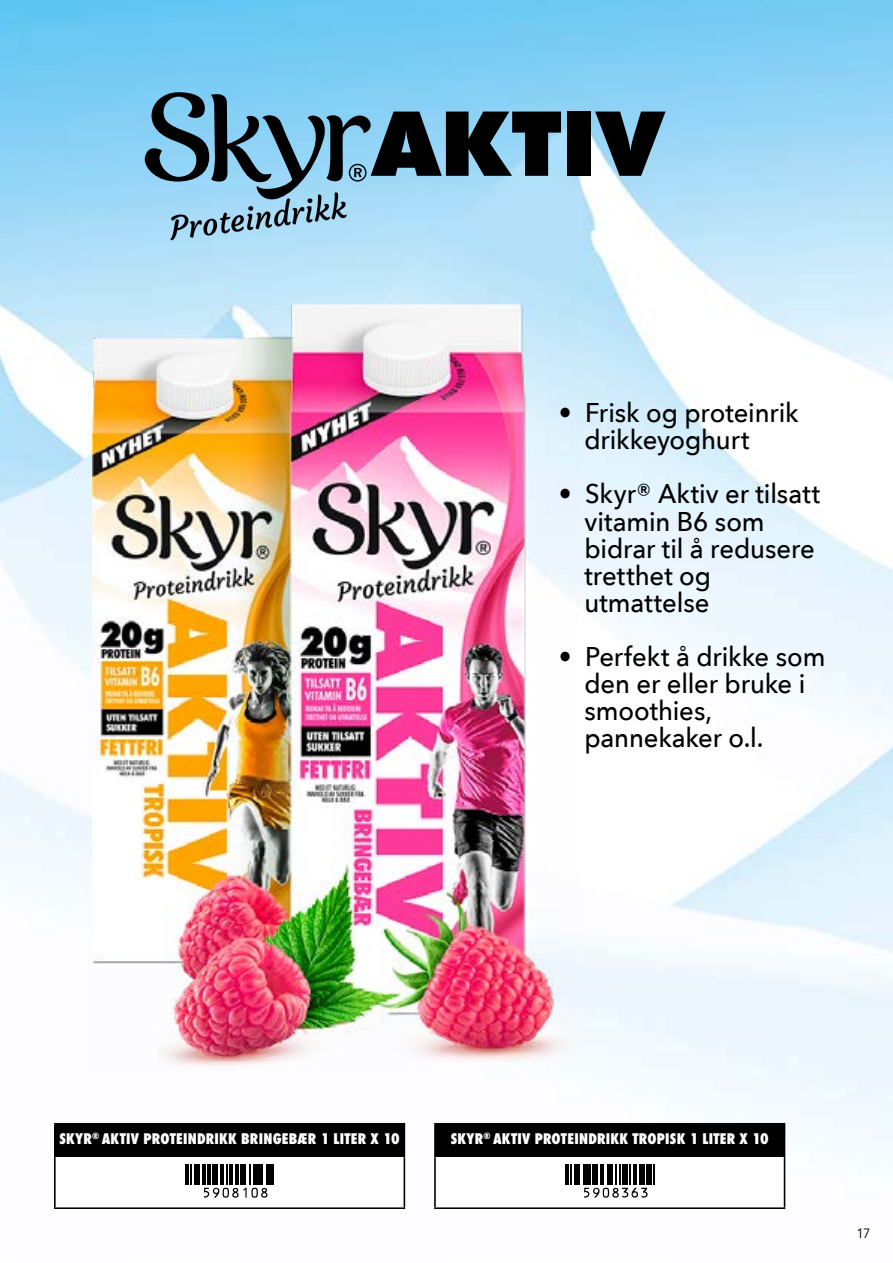
<style>
.page{position:relative;width:893px;height:1263px;background:#fff}
.page>*{position:absolute;margin:0;border:0;box-sizing:border-box;transform-origin:0 0}
.t1{font:500 27px/27px "Avenir Next";letter-spacing:-.005em;color:#000;scale:.95 1}
.t2{font:800 condensed 14.25px "Futura";letter-spacing:.015em;color:#fff}
.t3{font:13.5px "Avenir";color:#000}
</style>
<div class="page">
<img style="left:0;top:0;width:893px;height:1209px">
<img style="left:92px;top:305px;width:486px;height:765px">
<div style="left:568px;top:112px;width:23px;height:64px;background:#000"></div>
<svg style="left:595px;top:112px;width:71px;height:64px;background:#4b606c"></svg>
<div style="left:55px;top:1124px;width:349px;height:33px;background:#000"></div>
<div style="left:55px;top:1157px;width:349px;height:51px;background:#fff"></div>
<hr style="left:54px;top:1123px;width:351px;height:1px;background:#000">
<hr style="left:54px;top:1124px;width:2px;height:33px;background:#000">
<hr style="left:54px;top:1157px;width:2px;height:50px;background:#000">
<hr style="left:54px;top:1207px;width:351px;height:2px;background:#000">
<hr style="left:404px;top:1157px;width:1px;height:50px;background:#000">
<hr style="left:404px;top:1124px;width:1px;height:33px;background:#000">
<hr style="left:269px;top:1164px;width:3px;height:21px;background:#000">
<svg style="left:273px;top:1164px;width:1px;height:21px"></svg>
<svg style="left:185px;top:1164px;width:82px;height:34px"></svg>
<div style="left:185px;top:1186px;width:16px;height:13px;background:#fff"></div>
<div style="left:435px;top:1124px;width:349px;height:33px;background:#000"></div>
<div style="left:435px;top:1157px;width:349px;height:51px;background:#fff"></div>
<hr style="left:434px;top:1123px;width:351px;height:1px;background:#000">
<hr style="left:434px;top:1124px;width:2px;height:33px;background:#000">
<hr style="left:434px;top:1157px;width:2px;height:50px;background:#000">
<hr style="left:434px;top:1207px;width:351px;height:2px;background:#000">
<hr style="left:784px;top:1157px;width:1px;height:50px;background:#000">
<hr style="left:784px;top:1124px;width:1px;height:33px;background:#000">
<svg style="left:565px;top:1164px;width:89px;height:34px"></svg>
<div style="left:553px;top:1186px;width:28px;height:12px;background:#fff"></div>
<svg style="left:145px;top:92px;width:416px;height:148px;background:#729eb5"></svg>
<p class="t1" style="left:584px;top:399px;width:227px;text-indent:-26px">• Frisk og proteinrik drikkeyoghurt</p>
<p class="t1" style="left:584px;top:480px;width:250px;text-indent:-26px">• Skyr® Aktiv er tilsatt vitamin B6 som bidrar til å redusere tretthet og utmattelse</p>
<p class="t1" style="left:584px;top:642px;width:255px;text-indent:-26px">• Perfekt å drikke som den er eller bruke i smoothies, pannekaker o.l.</p>
<p class="t2" style="left:59px;top:1129px;width:342px">SKYR<sup>®</sup> AKTIV PROTEINDRIKK BRINGEBÆR 1 LITER X 10</p>
<p class="t2" style="left:451px;top:1129px;width:320px">SKYR<sup>®</sup> AKTIV PROTEINDRIKK TROPISK 1 LITER X 10</p>
<p class="t3" style="left:856px;top:1225px;width:15px">17</p>
</div>
